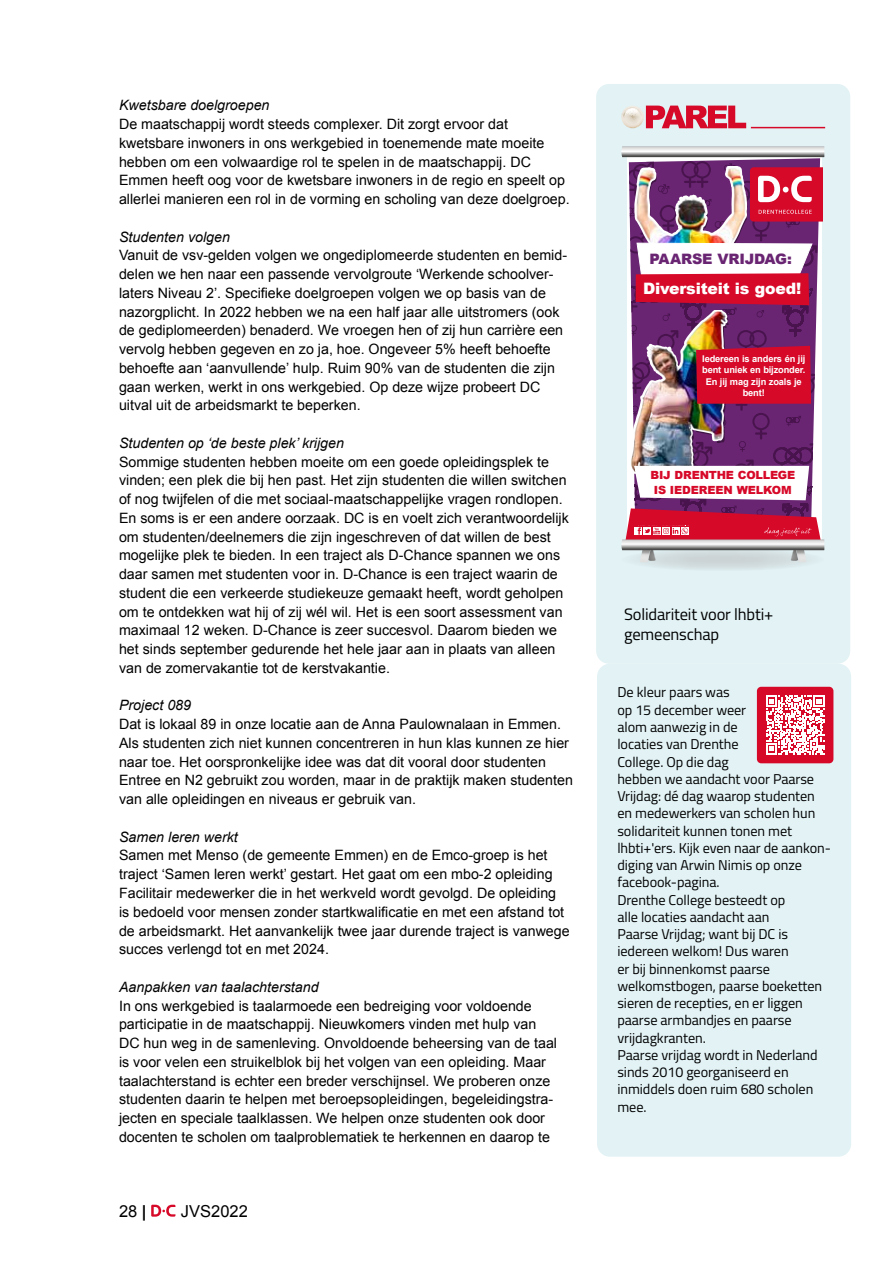
<style>
.page{position:relative;width:893px;height:1263px;background:#fff}
.page>*{position:absolute;margin:0;border:0;box-sizing:border-box;transform-origin:0 0}
.t1{font:16.5px/20.2px "Titillium";letter-spacing:-.01em;color:#000}
.t2{font:16.5px "Arial";color:#000}
.t3{font:900 15.75px "Arial";letter-spacing:-.015em;color:#fff}
.t4{font:900 14.4px "Arial";letter-spacing:-.015em;color:#692472}
.t5{font:14.25px/18.8px "Arial";color:#000}
.t6{font:14.25px/17.2px "Titillium";letter-spacing:-.005em;color:#000}
.t7{font:italic 14.25px "Arial";color:#000}
.t8{font:900 11.25px/14.7px "Arial";letter-spacing:-.015em;color:#d70929;text-align:center}
.t9{font:700 9.3px/11.1px "Arial";letter-spacing:-.02em;color:#fff;text-align:center}
.s1{font-weight:700}
</style>
<div class="page">
<div style="left:597px;top:664px;width:254px;height:493px;background:#e2f2f5;border-radius:13px"></div>
<div style="left:596px;top:84px;width:254px;height:580px;background:#e2f2f5;border-radius:13px"></div>
<svg style="left:621px;top:548px;width:204px;height:23px;fill:#d3dee0"></svg>
<svg style="left:621px;top:106px;width:125px;height:22px"></svg>
<hr style="left:751px;top:127px;width:74px;height:1px;background:#d70929">
<div style="left:757px;top:687px;width:76px;height:76px;background:#d70929;border-radius:4px"></div>
<svg style="left:766px;top:696px;width:59px;height:58px"></svg>
<img style="left:652px;top:550px;width:3px;height:11px">
<img style="left:651px;top:550px;width:1px;height:12px">
<img style="left:640px;top:550px;width:11px;height:12px">
<img style="left:791px;top:550px;width:4px;height:11px">
<img style="left:795px;top:550px;width:11px;height:12px">
<img style="left:621px;top:146px;width:203px;height:404px">
<svg style="left:151px;top:1205px;width:24px;height:12px"></svg>
<p class="t7" style="left:119px;top:96px;width:152px">Kwetsbare doelgroepen</p>
<p class="t5" style="left:119px;top:115px;width:452px">De maatschappij wordt steeds complexer. Dit zorgt ervoor dat kwetsbare inwoners in ons werkgebied in toenemende mate moeite hebben om een volwaardige rol te spelen in de maatschappij. DC Emmen heeft oog voor de kwetsbare inwoners in de regio en speelt op allerlei manieren een rol in de vorming en scholing van deze doelgroep.</p>
<p class="t7" style="left:119px;top:227px;width:112px">Studenten volgen</p>
<p class="t5" style="left:119px;top:246px;width:450px">Vanuit de vsv-gelden volgen we ongediplomeerde studenten en bemid&shy;delen we hen naar een passende vervolgroute ‘Werkende schoolver&shy;laters Niveau 2’. Specifieke doelgroepen volgen we op basis van de nazorgplicht. In 2022 hebben we na een half jaar alle uitstromers (ook de gediplomeerden) benaderd. We vroegen hen of zij hun carrière een vervolg hebben gegeven en zo ja, hoe. Ongeveer 5% heeft behoefte behoefte aan ‘aanvullende’ hulp. Ruim 90% van de studenten die zijn gaan werken, werkt in ons werkgebied. Op deze wijze probeert DC uitval uit de arbeidsmarkt te beperken.</p>
<p class="t7" style="left:119px;top:434px;width:226px">Studenten op ‘de beste plek’ krijgen</p>
<p class="t5" style="left:119px;top:452px;width:451px">Sommige studenten hebben moeite om een goede opleidingsplek te vinden; een plek die bij hen past. Het zijn studenten die willen switchen of nog twijfelen of die met sociaal-maatschappelijke vragen rondlopen.<br>En soms is er een andere oorzaak. DC is en voelt zich verantwoordelijk om studenten/deelnemers die zijn ingeschreven of dat willen de best mogelijke plek te bieden. In een traject als D-Chance spannen we ons daar samen met studenten voor in. D-Chance is een traject waarin de student die een verkeerde studiekeuze gemaakt heeft, wordt geholpen om te ontdekken wat hij of zij wél wil. Het is een soort assessment van maximaal 12 weken. D-Chance is zeer succesvol. Daarom bieden we het sinds september gedurende het hele jaar aan in plaats van alleen van de zomervakantie tot de kerstvakantie.</p>
<p class="t7" style="left:119px;top:696px;width:74px">Project 089</p>
<p class="t5" style="left:119px;top:715px;width:455px">Dat is lokaal 89 in onze locatie aan de Anna Paulownalaan in Emmen.<br>Als studenten zich niet kunnen concentreren in hun klas kunnen ze hier naar toe. Het oorspronkelijke idee was dat dit vooral door studenten Entree en N2 gebruikt zou worden, maar in de praktijk maken studenten van alle opleidingen en niveaus er gebruik van.</p>
<p class="t7" style="left:119px;top:827px;width:120px">Samen leren werkt</p>
<p class="t5" style="left:119px;top:846px;width:452px">Samen met Menso (de gemeente Emmen) en de Emco-groep is het traject ‘Samen leren werkt’ gestart. Het gaat om een mbo-2 opleiding Facilitair medewerker die in het werkveld wordt gevolgd. De opleiding is bedoeld voor mensen zonder startkwalificatie en met een afstand tot de arbeidsmarkt. Het aanvankelijk twee jaar durende traject is vanwege succes verlengd tot en met 2024.</p>
<p class="t7" style="left:119px;top:977px;width:201px">Aanpakken van taalachterstand</p>
<p class="t5" style="left:119px;top:996px;width:440px">In ons werkgebied is taalarmoede een bedreiging voor voldoende participatie in de maatschappij. Nieuwkomers vinden met hulp van DC hun weg in de samenleving. Onvoldoende beheersing van de taal is voor velen een struikelblok bij het volgen van een opleiding. Maar taalachterstand is echter een breder verschijnsel. We proberen onze studenten daarin te helpen met beroepsopleidingen, begeleidingstra&shy;jecten en speciale taalklassen. We helpen onze studenten ook door docenten te scholen om taalproblematiek te herkennen en daarop te</p>
<p class="t2" style="left:119px;top:1200px;width:29px">28 <span class="s1">|</span></p>
<p class="t2" style="left:181px;top:1200px;width:68px">JVS2022</p>
<p class="t4" style="left:649px;top:249px;width:144px">PAARSE VRIJDAG:</p>
<p class="t3" style="left:643px;top:277px;width:160px">Diversiteit is goed!</p>
<p class="t9" style="left:702px;top:354px;width:105px">Iedereen is anders én jij bent uniek en bijzonder.<br>En jij mag zijn zoals je bent!</p>
<p class="t8" style="left:650px;top:467px;width:146px">BIJ DRENTHE COLLEGE<br>IS IEDEREEN WELKOM</p>
<p class="t1" style="left:624px;top:603px;width:151px">Solidariteit voor lhbti+ gemeenschap</p>
<p class="t6" style="left:617px;top:683px;width:215px">De kleur paars was<br>op 15 december weer<br>alom aanwezig in de<br>locaties van Drenthe<br>College. Op die dag<br>hebben we aandacht voor Paarse<br>Vrijdag: dé dag waarop studenten en medewerkers van scholen hun solidariteit kunnen tonen met lhbti+'ers. Kijk even naar de aankon&shy;diging van Arwin Nimis op onze facebook-pagina.<br>Drenthe College besteedt op<br>alle locaties aandacht aan<br>Paarse Vrijdag; want bij DC is iedereen welkom! Dus waren<br>er bij binnenkomst paarse welkomstbogen, paarse boeketten sieren de recepties, en er liggen paarse armbandjes en paarse vrijdagkranten.<br>Paarse vrijdag wordt in Nederland sinds 2010 georganiseerd en inmiddels doen ruim 680 scholen mee.</p>
</div>
